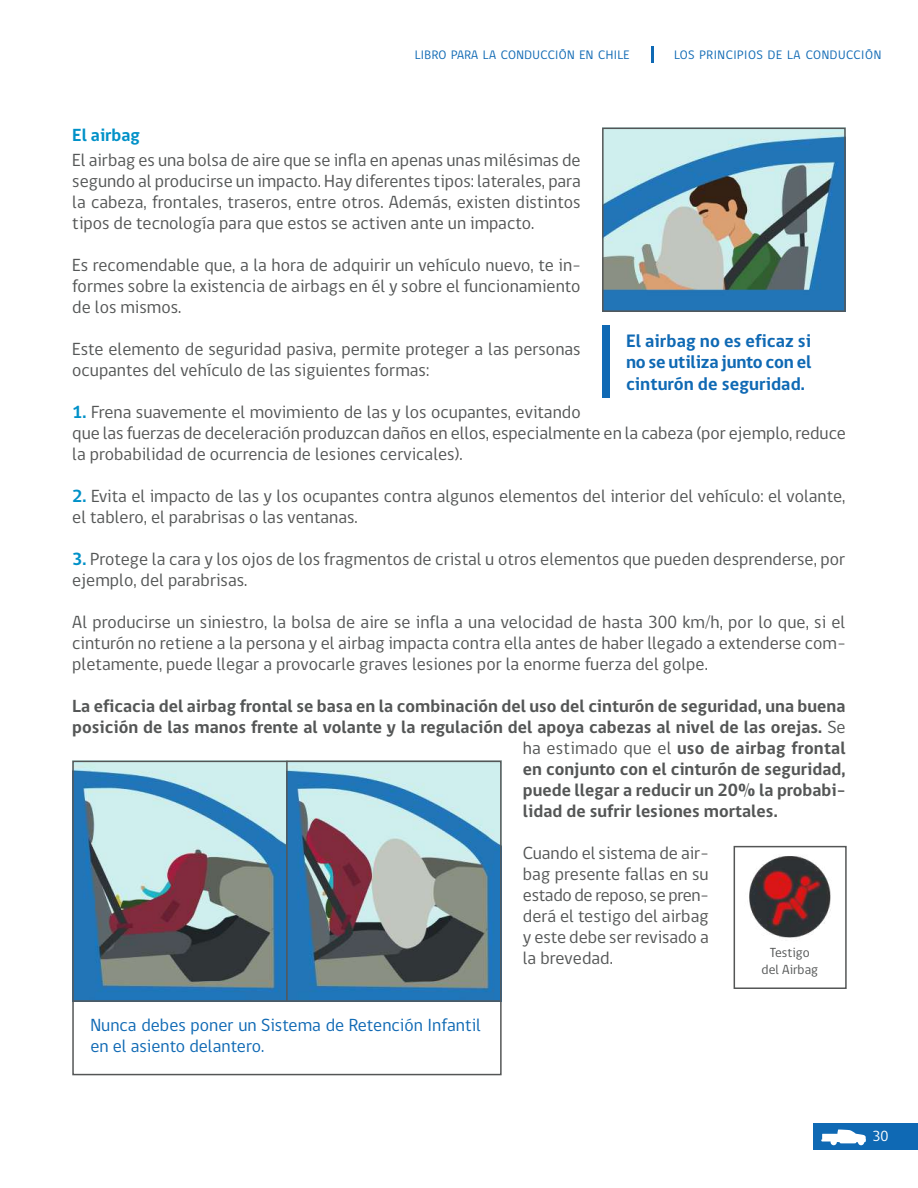
<style>
.page{position:relative;width:918px;height:1188px;background:#fff}
.page>*{position:absolute;margin:0;border:0;box-sizing:border-box;transform-origin:0 0}
.t1{font:700 18.45px/21.5px "gob CL";color:#0f69b4;text-align:justify}
.t2{font:18px/21px "gob CL";color:#545656;text-align:justify}
.t3{font:700 18px "gob CL";color:#545656}
.t4{font:18px/21px "gob CL";color:#0f69b4}
.t5{font:700 18px "gob CL";color:#0091c8}
.t6{font:15px "gob CL";color:#fff}
.t7{font:13.5px/16.5px "gob CL";color:#545656;text-align:center}
.t8{font:12.6px "gob CL";letter-spacing:.03em;color:#0f69b4}
.s1{font-weight:700;color:#0091c8}
.s2{font-weight:400}
</style>
<div class="page">
<hr style="left:651px;top:47px;width:3px;height:16px;background:#0f69b4">
<div style="left:813px;top:1123px;width:105px;height:27px;background:#0f69b4"></div>
<svg style="left:821px;top:1130px;width:45px;height:15px"></svg>
<div style="left:602px;top:326px;width:8px;height:72px;background:#0f69b4"></div>
<img style="left:749px;top:856px;width:82px;height:82px">
<div style="left:734px;top:846px;width:113px;height:143px;border:2px solid #545656"></div>
<img style="left:75px;top:764px;width:211px;height:236px">
<img style="left:288px;top:764px;width:211px;height:236px">
<div style="left:72px;top:761px;width:430px;height:314px;border:2px solid #545656"></div>
<hr style="left:286px;top:762px;width:2px;height:239px;background:#545656">
<hr style="left:73px;top:1000px;width:427px;height:2px;background:#545656">
<img style="left:605px;top:131px;width:238px;height:178px">
<div style="left:602px;top:128px;width:244px;height:184px;border:2px solid #545656"></div>
<p class="t8" style="left:415px;top:46px;width:216px">LIBRO PARA LA CONDUCCIÓN EN CHILE</p>
<p class="t8" style="left:674px;top:46px;width:209px">LOS PRINCIPIOS DE LA CONDUCCIÓN</p>
<p class="t5" style="left:72px;top:123px;width:69px">El airbag</p>
<p class="t2" style="left:72px;top:150px;width:510px">El airbag es una bolsa de aire que se infla en apenas unas milésimas de segundo al producirse un impacto. Hay diferentes tipos: laterales, para la cabeza, frontales, traseros, entre otros. Además, existen distintos tipos de tecnología para que estos se activen ante un impacto.</p>
<p class="t2" style="left:72px;top:255px;width:510px">Es recomendable que, a la hora de adquirir un vehículo nuevo, te in&shy;formes sobre la existencia de airbags en él y sobre el funcionamiento de los mismos.</p>
<p class="t2" style="left:72px;top:339px;width:510px">Este elemento de seguridad pasiva, permite proteger a las personas ocupantes del vehículo de las siguientes formas:</p>
<p class="t2" style="left:72px;top:402px;width:775px;text-align:left"><span class="s1">1.</span> Frena suavemente el movimiento de las y los ocupantes, evitando<br>que las fuerzas de deceleración produzcan daños en ellos, especialmente en la cabeza (por ejemplo, reduce la probabilidad de ocurrencia de lesiones cervicales).</p>
<p class="t2" style="left:72px;top:486px;width:775px"><span class="s1">2.</span> Evita el impacto de las y los ocupantes contra algunos elementos del interior del vehículo: el volante, el tablero, el parabrisas o las ventanas.</p>
<p class="t2" style="left:72px;top:549px;width:775px"><span class="s1">3.</span> Protege la cara y los ojos de los fragmentos de cristal u otros elementos que pueden desprenderse, por ejemplo, del parabrisas.</p>
<p class="t2" style="left:72px;top:612px;width:775px">Al producirse un siniestro, la bolsa de aire se infla a una velocidad de hasta 300 km/h, por lo que, si el cinturón no retiene a la persona y el airbag impacta contra ella antes de haber llegado a extenderse com&shy;pletamente, puede llegar a provocarle graves lesiones por la enorme fuerza del golpe.</p>
<p class="t3" style="left:72px;top:694px;width:775px">La eficacia del airbag frontal se basa en la combinación del uso del cinturón de seguridad, una buena</p>
<p class="t3" style="left:72px;top:715px;width:775px">posición de las manos frente al volante y la regulación del apoya cabezas al nivel de las orejas. <span class="s2">Se</span></p>
<p class="t3" style="left:523px;top:736px;width:324px"><span class="s2">ha estimado que el</span> uso de airbag frontal</p>
<p class="t3" style="left:523px;top:757px;width:324px">en conjunto con el cinturón de seguridad,</p>
<p class="t3" style="left:523px;top:778px;width:324px">puede llegar a reducir un 20% la probabi-</p>
<p class="t3" style="left:523px;top:799px;width:256px">lidad de sufrir lesiones mortales.</p>
<p class="t2" style="left:523px;top:843px;width:187px">Cuando el sistema de air&shy;bag presente fallas en su estado de reposo, se pren&shy;derá el testigo del airbag y este debe ser revisado a la brevedad.</p>
<p class="t1" style="left:626px;top:330px;width:187px">El airbag no es eficaz si no se utiliza junto con el cinturón de seguridad.</p>
<p class="t7" style="left:762px;top:945px;width:58px">Testigo del Airbag</p>
<p class="t4" style="left:90px;top:1015px;width:392px">Nunca debes poner un Sistema de Retención Infantil en el asiento delantero.</p>
<p class="t6" style="left:872px;top:1126px;width:18px">30</p>
</div>
